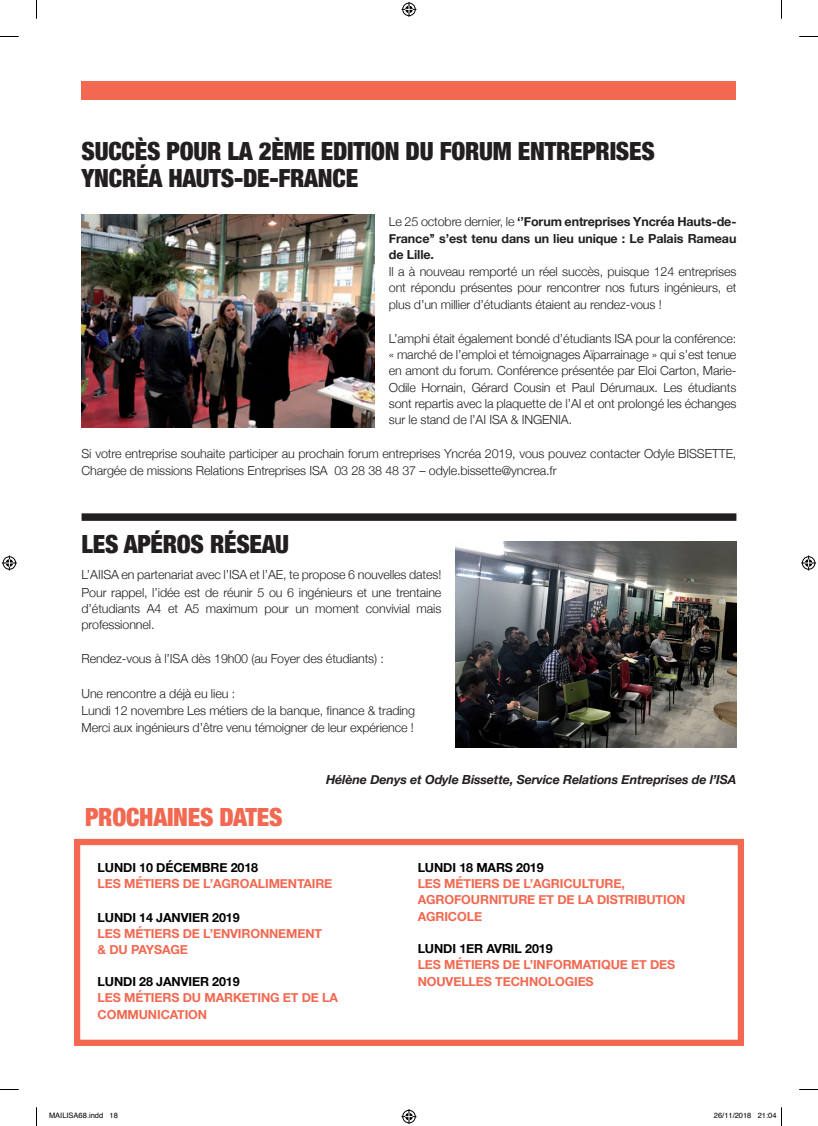
<style>
.page{position:relative;width:818px;height:1126px;background:#fff}
.page>*{position:absolute;margin:0;border:0;box-sizing:border-box;transform-origin:0 0}
.t1{font:900 condensed 25px/27.5px "Helvetica Neue";letter-spacing:-.01em;color:#231f20}
.t2{font:900 condensed 25px "Helvetica Neue";letter-spacing:-.01em;color:#f26850}
.t3{font:300 12.5px/16.2px "Helvetica Neue";letter-spacing:-.01em;color:#231f20;text-align:justify}
.t4{font:700 12.5px/16.2px "Helvetica Neue";letter-spacing:-.01em;color:#f26850}
.t5{font:700 12.5px/16.2px "Helvetica Neue";letter-spacing:-.01em;color:#231f20;text-align:justify}
.t6{font:700 12.5px "Helvetica Neue";letter-spacing:-.01em;color:#000}
.t7{font:italic 700 12.5px "Helvetica Neue";letter-spacing:-.01em;color:#231f20}
.t8{font:7.5px "Helvetica";color:#000}
.s1{font-weight:300}
</style>
<div class="page">
<img style="left:81px;top:214px;width:293px;height:213px">
<img style="left:455px;top:541px;width:281px;height:206px">
<div style="left:74px;top:838px;width:669px;height:207px;border:6px solid #f26850"></div>
<div style="left:81px;top:82px;width:655px;height:18px;background:#f26850"></div>
<div style="left:81px;top:513px;width:655px;height:8px;background:#231f20"></div>
<svg style="left:0;top:36px;width:19px;height:1px"></svg>
<svg style="left:799px;top:36px;width:18px;height:1px"></svg>
<svg style="left:0;top:1089px;width:19px;height:1px"></svg>
<svg style="left:799px;top:1089px;width:18px;height:1px"></svg>
<svg style="left:36px;top:0;width:1px;height:19px"></svg>
<svg style="left:36px;top:1107px;width:1px;height:18px"></svg>
<svg style="left:401px;top:2px;width:15px;height:15px"></svg>
<svg style="left:401px;top:1109px;width:15px;height:14px"></svg>
<svg style="left:2px;top:555px;width:15px;height:15px"></svg>
<svg style="left:801px;top:555px;width:14px;height:15px"></svg>
<h1 class="t1" style="left:81px;top:136px;width:574px">SUCCÈS POUR LA 2ÈME EDITION DU FORUM ENTREPRISES<br>YNCRÉA HAUTS-DE-FRANCE</h1>
<p class="t5" style="left:388px;top:214px;width:349px"><span class="s1">Le 25 octobre dernier, le</span> ‘’Forum entreprises Yncréa Hauts-de-France’’ s’est tenu dans un lieu unique : Le Palais Rameau de Lille.</p>
<p class="t3" style="left:388px;top:262px;width:349px">Il a à nouveau remporté un réel succès, puisque 124 entreprises ont répondu présentes pour rencontrer nos futurs ingénieurs, et plus d’un millier d’étudiants étaient au rendez-vous !</p>
<p class="t3" style="left:388px;top:329px;width:349px">L’amphi était également bondé d’étudiants ISA pour la conférence: « marché de l’emploi et témoignages Aïparrainage » qui s’est tenue en amont du forum. Conférence présentée par Eloi Carton, Marie-Odile Hornain, Gérard Cousin et Paul Dérumaux. Les étudiants sont repartis avec la plaquette de l’AI et ont prolongé les échanges sur le stand de l’AI ISA &amp; INGENIA.</p>
<p class="t3" style="left:81px;top:445px;width:656px">Si votre entreprise souhaite participer au prochain forum entreprises Yncréa 2019, vous pouvez contacter Odyle BISSETTE,<br>Chargée de missions Relations Entreprises ISA 03 28 38 48 37 – odyle.bissette@yncrea.fr</p>
<h1 class="t1" style="left:81px;top:528px;width:209px">LES APÉROS RÉSEAU</h1>
<p class="t3" style="left:81px;top:566px;width:361px">L’AIISA en partenariat avec l’ISA et l’AE, te propose 6 nouvelles dates!<br>Pour rappel, l’idée est de réunir 5 ou 6 ingénieurs et une trentaine d’étudiants A4 et A5 maximum pour un moment convivial mais professionnel.</p>
<p class="t3" style="left:81px;top:650px;width:304px">Rendez-vous à l’ISA dès 19h00 (au Foyer des étudiants) :</p>
<p class="t3" style="left:81px;top:683px;width:335px;line-height:17.1px;text-align:left">Une rencontre a déjà eu lieu :<br>Lundi 12 novembre Les métiers de la banque, finance &amp; trading<br>Merci aux ingénieurs d’être venu témoigner de leur expérience !</p>
<p class="t7" style="left:326px;top:769px;width:411px">Hélène Denys et Odyle Bissette, Service Relations Entreprises de l’ISA</p>
<h1 class="t2" style="left:85px;top:796px;width:199px">PROCHAINES DATES</h1>
<p class="t6" style="left:98px;top:857px;width:162px">LUNDI 10 DÉCEMBRE 2018</p>
<p class="t4" style="left:98px;top:875px;width:236px">LES MÉTIERS DE L’AGROALIMENTAIRE</p>
<p class="t6" style="left:98px;top:907px;width:143px">LUNDI 14 JANVIER 2019</p>
<p class="t4" style="left:98px;top:925px;width:226px">LES MÉTIERS DE L’ENVIRONNEMENT &amp; DU PAYSAGE</p>
<p class="t6" style="left:98px;top:971px;width:143px">LUNDI 28 JANVIER 2019</p>
<p class="t4" style="left:98px;top:990px;width:242px">LES MÉTIERS DU MARKETING ET DE LA<br>COMMUNICATION</p>
<p class="t6" style="left:417px;top:857px;width:127px">LUNDI 18 MARS 2019</p>
<p class="t4" style="left:417px;top:875px;width:269px">LES MÉTIERS DE L’AGRICULTURE,<br>AGROFOURNITURE ET DE LA DISTRIBUTION<br>AGRICOLE</p>
<p class="t6" style="left:417px;top:938px;width:136px">LUNDI 1ER AVRIL 2019</p>
<p class="t4" style="left:417px;top:957px;width:259px">LES MÉTIERS DE L’INFORMATIQUE ET DES<br>NOUVELLES TECHNOLOGIES</p>
<p class="t8" style="left:49px;top:1109px;width:70px">MAILISA68.indd 18</p>
<p class="t8" style="left:713px;top:1109px;width:64px">26/11/2018 21:04</p>
</div>
